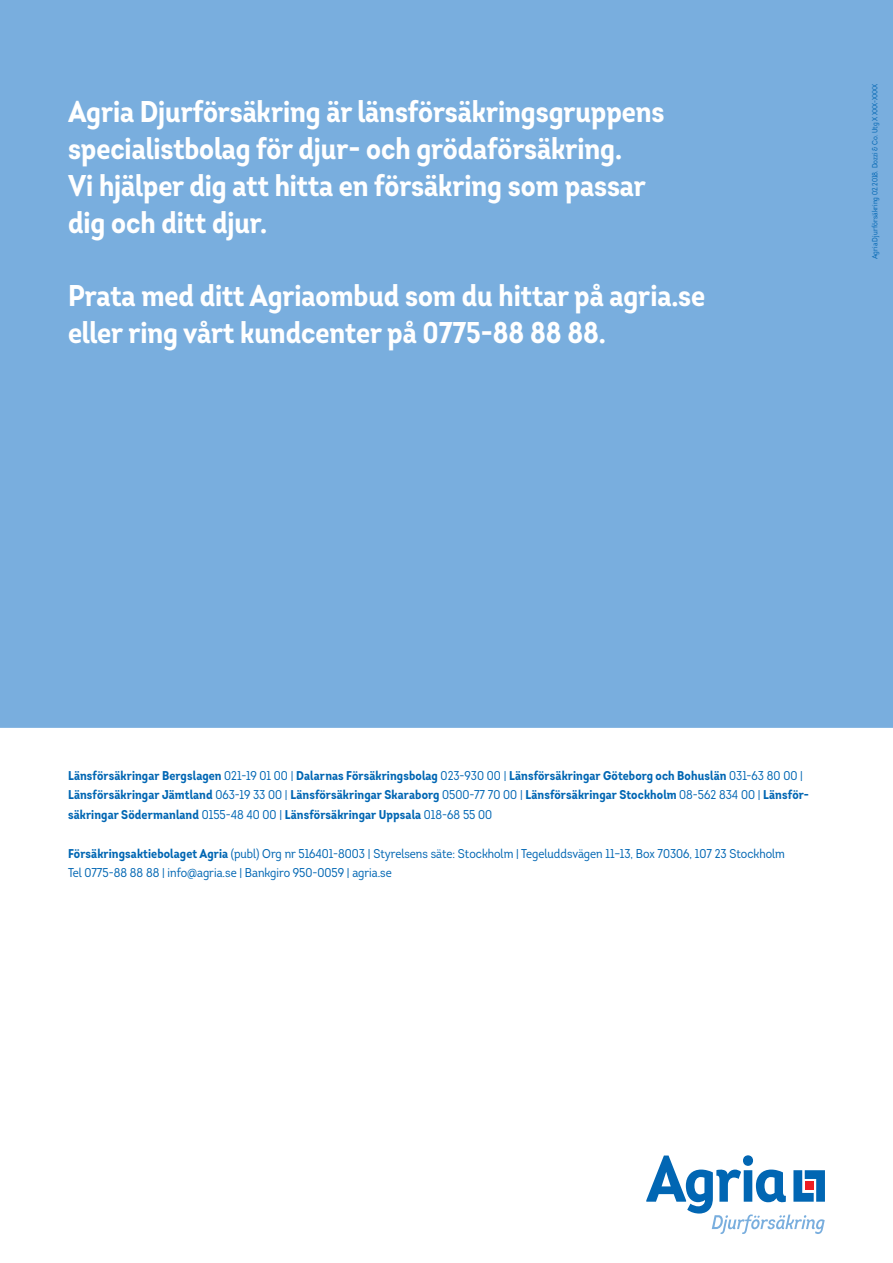
<style>
.page{position:relative;width:893px;height:1263px;background:#fff}
.page>*{position:absolute;margin:0;border:0;box-sizing:border-box;transform-origin:0 0}
.t1{font:700 30px/36.8px "Intro Cond";letter-spacing:-.005em;color:#fff}
.t2{font:700 12.75px/19.5px "Intro Cond";letter-spacing:.01em;color:#0166b3}
.t3{font:12.75px/19.5px "Intro Cond";color:#0166b3}
.t4{font:7.5px "Intro Cond";letter-spacing:.01em;color:#0166b3}
.s1{font-weight:400}
.s2{font-weight:700}
</style>
<div class="page">
<svg style="left:646px;top:1155px;width:179px;height:79px"></svg>
<div style="left:0;top:0;width:893px;height:728px;background:#79aede"></div>
<h1 class="t1" style="left:68px;top:94px;width:598px">Agria Djurförsäkring är länsförsäkringsgruppens specialistbolag för djur- och grödaförsäkring.<br>Vi hjälper dig att hitta en försäkring som passar dig och ditt djur.</h1>
<h1 class="t1" style="left:68px;top:278px;width:639px">Prata med ditt Agriaombud som du hittar på agria.se eller ring vårt kundcenter på 0775-88 88 88.</h1>
<p class="t4" style="left:870px;top:259px;width:177px;rotate:-90deg">Agria Djurförsäkring 02.2018. Dozzi &amp; Co. Utg X XXX-XXXX</p>
<p class="t2" style="left:68px;top:765px;width:742px">Länsförsäkringar Bergslagen <span class="s1">021-19 01 00 |</span> Dalarnas Försäkringsbolag <span class="s1">023-930 00 |</span> Länsförsäkringar Göteborg och Bohuslän <span class="s1">031-63 80 00 |<br></span>Länsförsäkringar Jämtland <span class="s1">063-19 33 00 |</span> Länsförsäkringar Skaraborg <span class="s1">0500-77 70 00 |</span> Länsförsäkringar Stockholm <span class="s1">08-562 834 00 |</span> Länsför&shy;säkringar Södermanland <span class="s1">0155-48 40 00 |</span> Länsförsäkringar Uppsala <span class="s1">018-68 55 00</span></p>
<p class="t3" style="left:68px;top:843px;width:718px"><span class="s2">Försäkringsaktiebolaget Agria</span> (publ) Org nr 516401-8003 | Styrelsens säte: Stockholm | Tegeluddsvägen 11–13, Box 70306, 107 23 Stockholm<br>Tel 0775-88 88 88 | info@agria.se | Bankgiro 950-0059 | agria.se</p>
</div>
